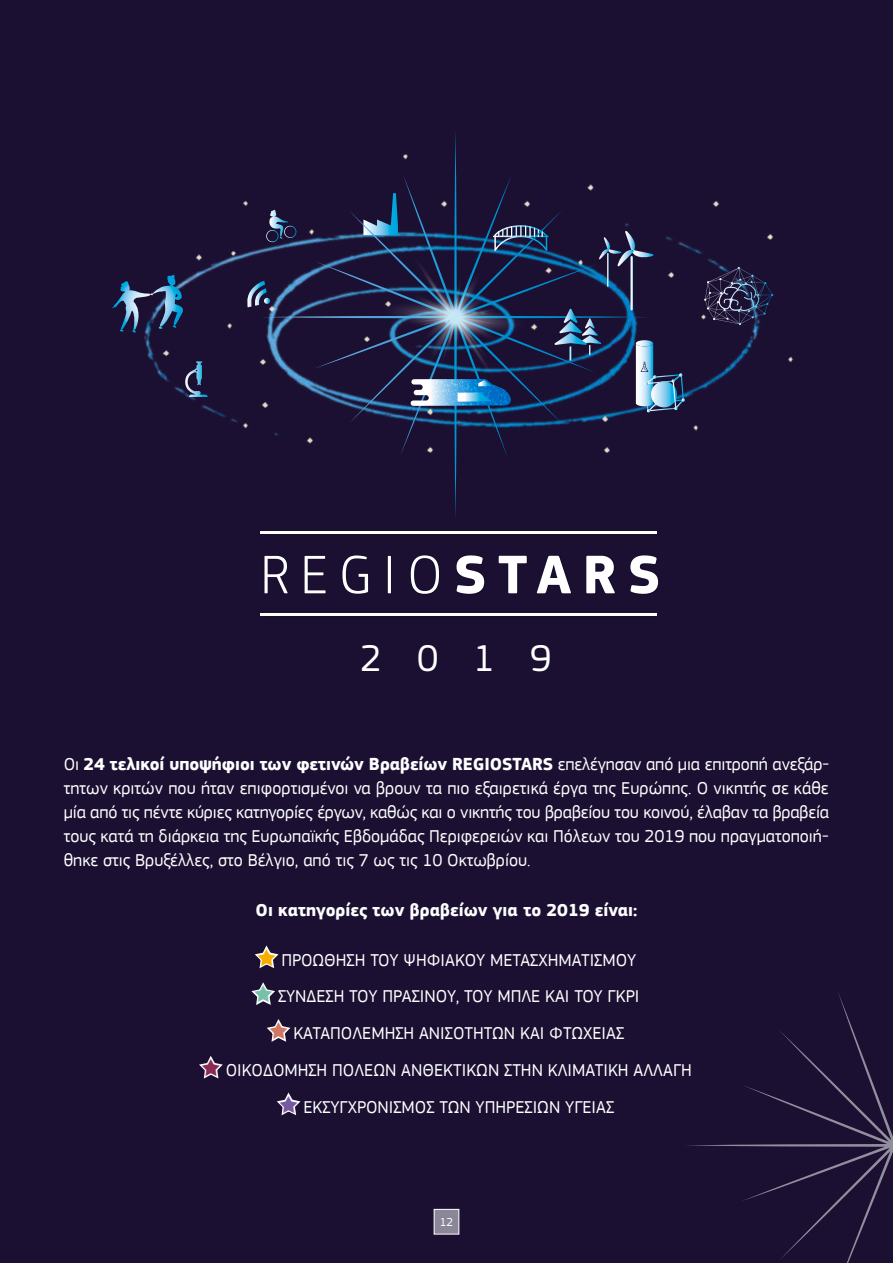
<style>
.page{position:relative;width:893px;height:1263px;background:#1b1032}
.page>*{position:absolute;margin:0;border:0;box-sizing:border-box;transform-origin:0 0}
.t1{font:38.85px "EC Square Sans Pro";color:#fff}
.t2{font:18px/24px "EC Square Sans Pro";color:#fff;text-align:justify}
.t3{font:700 18px "EC Square Sans Pro";color:#fff}
.t4{font:12px "EC Square Sans Pro";color:#fff}
.s1{font-weight:700}
.s2{font-weight:500;font-size:24px;color:#f5ad00}
.s3{font-weight:500;font-size:24px;color:#79c0ab}
.s4{font-weight:500;font-size:24px;color:#d07665}
.s5{font-weight:500;font-size:24px;color:#8b2a52}
.s6{font-weight:500;font-size:24px;color:#7659a0}
</style>
<div class="page">
<img style="left:740px;top:325px;width:53px;height:38px">
<img style="left:144px;top:333px;width:14px;height:40px">
<img style="left:147px;top:291px;width:28px;height:49px">
<img style="left:173px;top:201px;width:88px;height:90px">
<img style="left:158px;top:338px;width:17px;height:50px">
<img style="left:695px;top:341px;width:88px;height:90px">
<svg style="left:111px;top:275px;width:62px;height:58px"></svg>
<svg style="left:650px;top:341px;width:4px;height:21px"></svg>
<img style="left:175px;top:275px;width:86px;height:142px">
<img style="left:650px;top:362px;width:45px;height:68px">
<img style="left:701px;top:292px;width:73px;height:33px">
<img style="left:650px;top:201px;width:123px;height:91px">
<img style="left:223px;top:352px;width:38px;height:77px">
<svg style="left:261px;top:132px;width:389px;height:384px"></svg>
<img style="left:325px;top:294px;width:271px;height:197px">
<img style="left:363px;top:193px;width:184px;height:213px">
<svg style="left:554px;top:309px;width:47px;height:52px"></svg>
<img style="left:260px;top:531px;width:399px;height:85px">
<svg style="left:264px;top:556px;width:24px;height:37px"></svg>
<svg style="left:305px;top:556px;width:21px;height:37px"></svg>
<svg style="left:342px;top:555px;width:26px;height:39px"></svg>
<svg style="left:388px;top:556px;width:3px;height:37px"></svg>
<svg style="left:411px;top:555px;width:28px;height:39px"></svg>
<svg style="left:456px;top:555px;width:28px;height:39px"></svg>
<svg style="left:499px;top:556px;width:28px;height:37px"></svg>
<svg style="left:537px;top:556px;width:34px;height:37px"></svg>
<svg style="left:586px;top:556px;width:29px;height:37px"></svg>
<svg style="left:630px;top:555px;width:28px;height:39px"></svg>
<hr style="left:260px;top:532px;width:397px;height:2px;background:#fff">
<hr style="left:260px;top:613px;width:397px;height:2px;background:#fff">
<svg style="left:255px;top:945px;width:24px;height:24px"></svg>
<svg style="left:251px;top:982px;width:24px;height:23px"></svg>
<svg style="left:267px;top:1019px;width:24px;height:23px"></svg>
<svg style="left:199px;top:1056px;width:24px;height:23px"></svg>
<svg style="left:277px;top:1092px;width:24px;height:24px"></svg>
<div style="left:434px;top:1209px;width:25px;height:25px;background:#8c8798"></div>
<div style="left:434px;top:1209px;width:25px;height:25px;border:1px solid #fff"></div>
<hr style="left:892px;top:0;width:1px;height:1263px;background:#f5ad00">
<svg style="left:687px;top:942px;width:206px;height:321px"></svg>
<h1 class="t1" style="left:360px;top:635px;width:193px">2019</h1>
<p class="t2" style="left:64px;top:753px;width:767px">Οι <span class="s1">24 τελικοί υποψήφιοι των φετινών Βραβείων REGIOSTARS</span> επελέγησαν από μια επιτροπή ανεξάρ&shy;τητων κριτών που ήταν επιφορτισμένοι να βρουν τα πιο εξαιρετικά έργα της Ευρώπης. Ο νικητής σε κάθε μία από τις πέντε κύριες κατηγορίες έργων, καθώς και ο νικητής του βραβείου του κοινού, έλαβαν τα βραβεία τους κατά τη διάρκεια της Ευρωπαϊκής Εβδομάδας Περιφερειών και Πόλεων του 2019 που πραγματοποιή&shy;θηκε στις Βρυξέλλες, στο Βέλγιο, από τις 7 ως τις 10 Οκτωβρίου.</p>
<p class="t3" style="left:256px;top:899px;width:383px">Οι κατηγορίες των βραβείων για το 2019 είναι:</p>
<p class="t2" style="left:257px;top:948px;width:381px"><span class="s2">★</span> ΠΡΟΩΘΗΣΗ ΤΟΥ ΨΗΦΙΑΚΟΥ ΜΕΤΑΣΧΗΜΑΤΙΣΜΟΥ</p>
<p class="t2" style="left:253px;top:984px;width:388px"><span class="s3">★</span> ΣΥΝΔΕΣΗ ΤΟΥ ΠΡΑΣΙΝΟΥ, ΤΟΥ ΜΠΛΕ ΚΑΙ ΤΟΥ ΓΚΡΙ</p>
<p class="t2" style="left:269px;top:1021px;width:357px"><span class="s4">★</span> ΚΑΤΑΠΟΛΕΜΗΣΗ ΑΝΙΣΟΤΗΤΩΝ ΚΑΙ ΦΤΩΧΕΙΑΣ</p>
<p class="t2" style="left:201px;top:1058px;width:492px"><span class="s5">★</span> ΟΙΚΟΔΟΜΗΣΗ ΠΟΛΕΩΝ ΑΝΘΕΚΤΙΚΩΝ ΣΤΗΝ ΚΛΙΜΑΤΙΚΗ ΑΛΛΑΓΗ</p>
<p class="t2" style="left:279px;top:1095px;width:337px"><span class="s6">★</span> ΕΚΣΥΓΧΡΟΝΙΣΜΟΣ ΤΩΝ ΥΠΗΡΕΣΙΩΝ ΥΓΕΙΑΣ</p>
<p class="t4" style="left:440px;top:1215px;width:15px">12</p>
</div>
